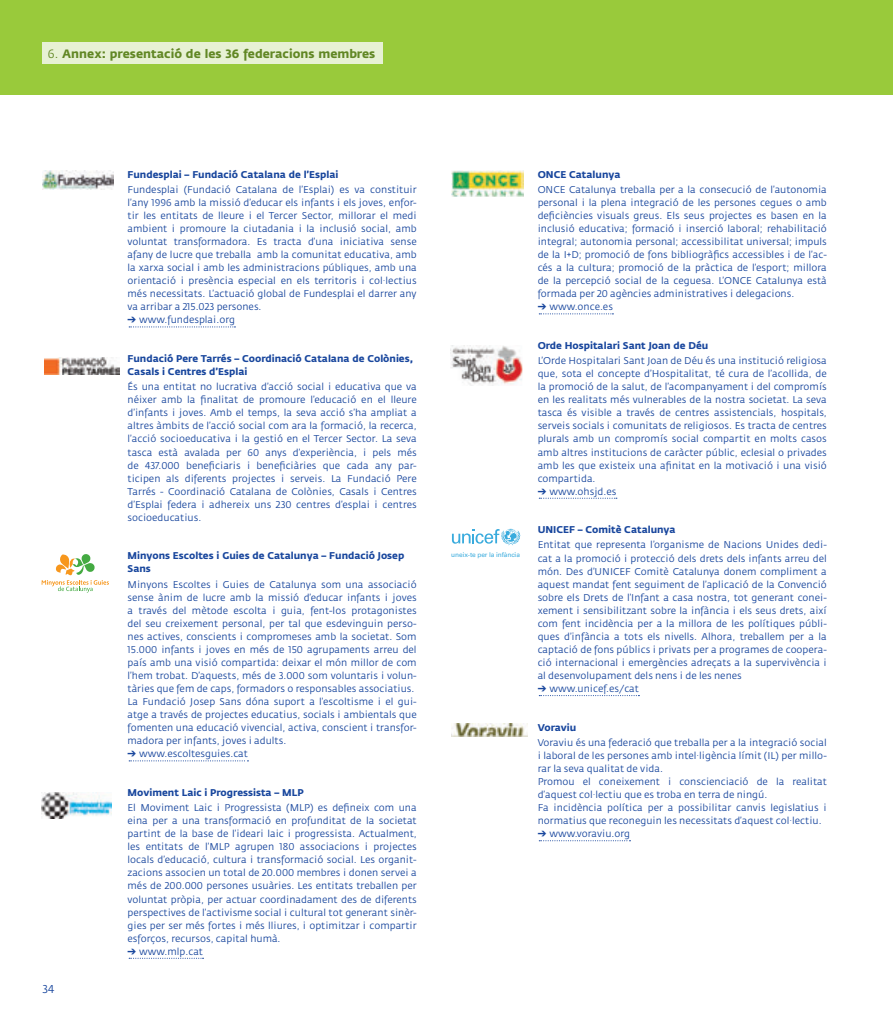
<style>
.page{position:relative;width:893px;height:1021px;background:#fff}
.page>*{position:absolute;margin:0;border:0;box-sizing:border-box;transform-origin:0 0}
.t1{font:700 12px "Fedra Sans";color:#618724}
.t2{font:11.25px "Fedra Sans";color:#18469d}
._7_text_entitats{font:9.75px/13px "Fedra Sans";color:#18469d;text-align:justify}
._7_titol_entitats{font:700 9.75px/13px "Fedra Sans";color:#18469d}
.t3{font:6.6px "Univers LT Std";letter-spacing:-.01em;color:#39abdd}
.s1{font-weight:400}
</style>
<div class="page">
<div style="left:0;top:0;width:893px;height:94px;background:#99ca3b"></div>
<div style="left:43px;top:43px;width:340px;height:21px;background:#e7f1d4"></div>
<svg style="left:129px;top:326px;width:106px;height:1px"></svg>
<svg style="left:129px;top:760px;width:119px;height:1px"></svg>
<svg style="left:129px;top:957px;width:75px;height:1px"></svg>
<svg style="left:539px;top:313px;width:74px;height:1px"></svg>
<svg style="left:539px;top:497px;width:78px;height:1px"></svg>
<svg style="left:539px;top:695px;width:100px;height:1px"></svg>
<svg style="left:539px;top:840px;width:91px;height:1px"></svg>
<img style="left:43px;top:171px;width:70px;height:18px">
<img style="left:45px;top:358px;width:75px;height:17px">
<svg style="left:42px;top:554px;width:67px;height:38px"></svg>
<div style="left:42px;top:791px;width:72px;height:28px;background:linear-gradient(to bottom,#fff,#fff)"></div>
<img style="left:42px;top:792px;width:69px;height:26px">
<img style="left:452px;top:170px;width:71px;height:27px">
<img style="left:451px;top:345px;width:72px;height:41px">
<img style="left:451px;top:724px;width:76px;height:12px">
<svg style="left:452px;top:529px;width:68px;height:16px"></svg>
<hr style="left:892px;top:0;width:1px;height:1020px;background:#eae6e3">
<p class="t1" style="left:48px;top:46px;width:329px"><span class="s1">6.</span> Annex: presentació de les 36 federacions membres</p>
<p class="t2" style="left:43px;top:983px;width:13px">34</p>
<p class="_7_titol_entitats" style="left:128px;top:168px;width:213px">Fundesplai – Fundació Catalana de l’Esplai</p>
<p class="_7_text_entitats" style="left:128px;top:183px;width:291px">Fundesplai (Fundació Catalana de l’Esplai) es va constituir l’any 1996 amb la missió d’educar els infants i els joves, enfor&shy;tir les entitats de lleure i el Tercer Sector, millorar el medi ambient i promoure la ciutadania i la inclusió social, amb voluntat transformadora. Es tracta d’una iniciativa sense afany de lucre que treballa amb la comunitat educativa, amb la xarxa social i amb les administracions públiques, amb una orientació i presència especial en els territoris i col·lectius més necessitats. L’actuació global de Fundesplai el darrer any va arribar a 215.023 persones.</p>
<p class="_7_text_entitats" style="left:128px;top:314px;width:109px">➔ www.fundesplai.org</p>
<p class="_7_titol_entitats" style="left:128px;top:352px;width:287px">Fundació Pere Tarrés – Coordinació Catalana de Colònies,<br>Casals i Centres d’Esplai</p>
<p class="_7_text_entitats" style="left:128px;top:380px;width:291px">És una entitat no lucrativa d’acció social i educativa que va néixer amb la finalitat de promoure l’educació en el lleure d’infants i joves. Amb el temps, la seva acció s’ha ampliat a altres àmbits de l’acció social com ara la formació, la recerca, l’acció socioeducativa i la gestió en el Tercer Sector. La seva tasca està avalada per 60 anys d’experiència, i pels més de 437.000 beneficiaris i beneficiàries que cada any par&shy;ticipen als diferents projectes i serveis. La Fundació Pere Tarrés - Coordinació Catalana de Colònies, Casals i Centres d’Esplai federa i adhereix uns 230 centres d’esplai i centres socioeducatius.</p>
<p class="_7_titol_entitats" style="left:128px;top:549px;width:278px">Minyons Escoltes i Guies de Catalunya – Fundació Josep<br>Sans</p>
<p class="_7_text_entitats" style="left:128px;top:578px;width:291px">Minyons Escoltes i Guies de Catalunya som una associació sense ànim de lucre amb la missió d’educar infants i joves a través del mètode escolta i guia, fent-los protagonistes del seu creixement personal, per tal que esdevinguin perso&shy;nes actives, conscients i compromeses amb la societat. Som 15.000 infants i joves en més de 150 agrupaments arreu del país amb una visió compartida: deixar el món millor de com l’hem trobat. D’aquests, més de 3.000 som voluntaris i volun&shy;tàries que fem de caps, formadors o responsables associatius.</p>
<p class="_7_text_entitats" style="left:128px;top:695px;width:291px">La Fundació Josep Sans dóna suport a l’escoltisme i el gui&shy;atge a través de projectes educatius, socials i ambientals que fomenten una educació vivencial, activa, conscient i transfor&shy;madora per infants, joves i adults.</p>
<p class="_7_text_entitats" style="left:128px;top:747px;width:122px">➔ www.escoltesguies.cat</p>
<p class="_7_titol_entitats" style="left:128px;top:786px;width:178px">Moviment Laic i Progressista – MLP</p>
<p class="_7_text_entitats" style="left:128px;top:801px;width:291px">El Moviment Laic i Progressista (MLP) es defineix com una eina per a una transformació en profunditat de la societat partint de la base de l’ideari laic i progressista. Actualment, les entitats de l’MLP agrupen 180 associacions i projectes locals d’educació, cultura i transformació social. Les organit&shy;zacions associen un total de 20.000 membres i donen servei a més de 200.000 persones usuàries. Les entitats treballen per voluntat pròpia, per actuar coordinadament des de diferents perspectives de l’activisme social i cultural tot generant sinèr&shy;gies per ser més fortes i més lliures, i optimitzar i compartir esforços, recursos, capital humà.</p>
<p class="_7_text_entitats" style="left:128px;top:945px;width:77px">➔ www.mlp.cat</p>
<p class="t3" style="left:451px;top:551px;width:70px">uneix-te per la infància</p>
<p class="_7_titol_entitats" style="left:538px;top:168px;width:84px">ONCE Catalunya</p>
<p class="_7_text_entitats" style="left:538px;top:183px;width:291px">ONCE Catalunya treballa per a la consecució de l’autonomia personal i la plena integració de les persones cegues o amb deficiències visuals greus. Els seus projectes es basen en la inclusió educativa; formació i inserció laboral; rehabilitació integral; autonomia personal; accessibilitat universal; impuls de la I+D; promoció de fons bibliogràfics accessibles i de l’ac&shy;cés a la cultura; promoció de la pràctica de l’esport; millora de la percepció social de la ceguesa. L’ONCE Catalunya està formada per 20 agències administratives i delegacions.</p>
<p class="_7_text_entitats" style="left:538px;top:301px;width:77px">➔ www.once.es</p>
<p class="_7_titol_entitats" style="left:538px;top:339px;width:172px">Orde Hospitalari Sant Joan de Déu</p>
<p class="_7_text_entitats" style="left:538px;top:354px;width:291px">L’Orde Hospitalari Sant Joan de Déu és una institució religiosa que, sota el concepte d’Hospitalitat, té cura de l’acollida, de la promoció de la salut, de l’acompanyament i del compromís en les realitats més vulnerables de la nostra societat. La seva tasca és visible a través de centres assistencials, hospitals, serveis socials i comunitats de religiosos. Es tracta de centres plurals amb un compromís social compartit en molts casos amb altres institucions de caràcter públic, eclesial o privades amb les que existeix una afinitat en la motivació i una visió compartida.</p>
<p class="_7_text_entitats" style="left:538px;top:485px;width:80px">➔ www.ohsjd.es</p>
<p class="_7_titol_entitats" style="left:538px;top:523px;width:140px">UNICEF – Comitè Catalunya</p>
<p class="_7_text_entitats" style="left:538px;top:539px;width:291px">Entitat que representa l’organisme de Nacions Unides dedi&shy;cat a la promoció i protecció dels drets dels infants arreu del món. Des d’UNICEF Comitè Catalunya donem compliment a aquest mandat fent seguiment de l’aplicació de la Convenció sobre els Drets de l’Infant a casa nostra, tot generant conei&shy;xement i sensibilitzant sobre la infància i els seus drets, així com fent incidència per a la millora de les polítiques públi&shy;ques d’infància a tots els nivells. Alhora, treballem per a la captació de fons públics i privats per a programes de coopera&shy;ció internacional i emergències adreçats a la supervivència i al desenvolupament dels nens i de les nenes</p>
<p class="_7_text_entitats" style="left:538px;top:682px;width:103px">➔ www.unicef.es/cat</p>
<p class="_7_titol_entitats" style="left:538px;top:721px;width:40px">Voraviu</p>
<p class="_7_text_entitats" style="left:538px;top:736px;width:291px">Voraviu és una federació que treballa per a la integració social i laboral de les persones amb intel·ligència límit (IL) per millo&shy;rar la seva qualitat de vida.</p>
<p class="_7_text_entitats" style="left:538px;top:775px;width:291px">Promou el coneixement i conscienciació de la realitat d’aquest col·lectiu que es troba en terra de ningú.</p>
<p class="_7_text_entitats" style="left:538px;top:801px;width:291px">Fa incidència política per a possibilitar canvis legislatius i normatius que reconeguin les necessitats d’aquest col·lectiu.</p>
<p class="_7_text_entitats" style="left:538px;top:827px;width:94px">➔ www.voraviu.org</p>
</div>
